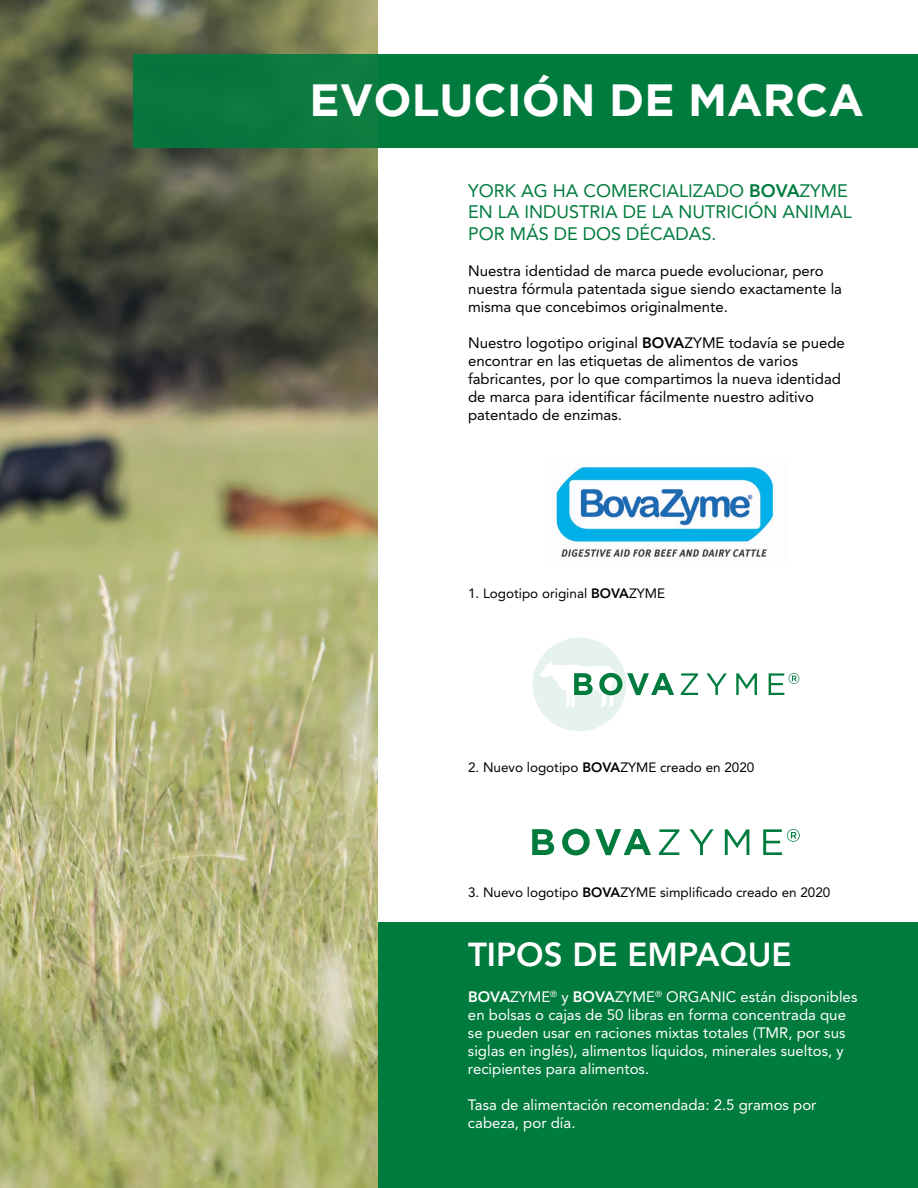
<style>
.page{position:relative;width:918px;height:1188px;background:#fff}
.page>*{position:absolute;margin:0;border:0;box-sizing:border-box;transform-origin:0 0}
.t1{font:700 45px "Gotham";color:#fff}
.t2{font:800 33px "Avenir LT Std";color:#fff}
.t3{font:18px/21.6px "Avenir LT Std";color:#007b3e}
.t4{font:15px/18px "Avenir LT Std";color:#000}
.t5{font:15px/18px "Avenir LT Std";color:#fff}
.t6{font:13.5px "Avenir LT Std";color:#000}
.s1{font-weight:800}
</style>
<div class="page">
<img style="left:0;top:0;width:378px;height:1188px">
<div style="left:378px;top:54px;width:540px;height:94px;background:#007b3e"></div>
<div style="left:378px;top:922px;width:540px;height:266px;background:#007b3e"></div>
<div style="left:133px;top:54px;width:245px;height:94px;background:#09783e"></div>
<img style="left:556px;top:466px;width:218px;height:91px">
<div style="left:533px;top:638px;width:93px;height:93px;background:#e6f2ec;border-radius:50%"></div>
<svg style="left:540px;top:662px;width:134px;height:45px"></svg>
<svg style="left:681px;top:673px;width:17px;height:22px"></svg>
<svg style="left:706px;top:673px;width:21px;height:22px"></svg>
<svg style="left:736px;top:673px;width:21px;height:22px"></svg>
<svg style="left:769px;top:673px;width:30px;height:22px"></svg>
<svg style="left:532px;top:829px;width:22px;height:26px"></svg>
<svg style="left:562px;top:829px;width:89px;height:26px"></svg>
<svg style="left:659px;top:829px;width:20px;height:26px"></svg>
<svg style="left:689px;top:829px;width:25px;height:26px"></svg>
<svg style="left:725px;top:829px;width:24px;height:26px"></svg>
<svg style="left:763px;top:829px;width:37px;height:26px"></svg>
<h1 class="t1" style="left:310px;top:74px;width:556px">EVOLUCIÓN DE MARCA</h1>
<p class="t3" style="left:468px;top:180px;width:385px">YORK AG HA COMERCIALIZADO <span class="s1">BOVA</span>ZYME<br>EN LA INDUSTRIA DE LA NUTRICIÓN ANIMAL<br>POR MÁS DE DOS DÉCADAS.</p>
<p class="t4" style="left:468px;top:262px;width:376px">Nuestra identidad de marca puede evolucionar, pero nuestra fórmula patentada sigue siendo exactamente la misma que concebimos originalmente.</p>
<p class="t4" style="left:468px;top:334px;width:378px">Nuestro logotipo original <span class="s1">BOVA</span>ZYME todavía se puede encontrar en las etiquetas de alimentos de varios fabricantes, por lo que compartimos la nueva identidad de marca para identificar fácilmente nuestro aditivo patentado de enzimas.</p>
<p class="t6" style="left:468px;top:586px;width:199px">1. Logotipo original <span class="s1">BOVA</span>ZYME</p>
<p class="t6" style="left:468px;top:760px;width:288px">2. Nuevo logotipo <span class="s1">BOVA</span>ZYME creado en 2020</p>
<p class="t6" style="left:468px;top:884px;width:364px">3. Nuevo logotipo <span class="s1">BOVA</span>ZYME simplificado creado en 2020</p>
<h2 class="t2" style="left:468px;top:935px;width:325px">TIPOS DE EMPAQUE</h2>
<p class="t5" style="left:468px;top:988px;width:391px"><span class="s1">BOVA</span>ZYME<sup>®</sup> y <span class="s1">BOVA</span>ZYME<sup>®</sup> ORGANIC están disponibles en bolsas o cajas de 50 libras en forma concentrada que se pueden usar en raciones mixtas totales (TMR, por sus siglas en inglés), alimentos líquidos, minerales sueltos, y recipientes para alimentos.</p>
<p class="t5" style="left:468px;top:1096px;width:350px">Tasa de alimentación recomendada: 2.5 gramos por cabeza, por día.</p>
</div>
